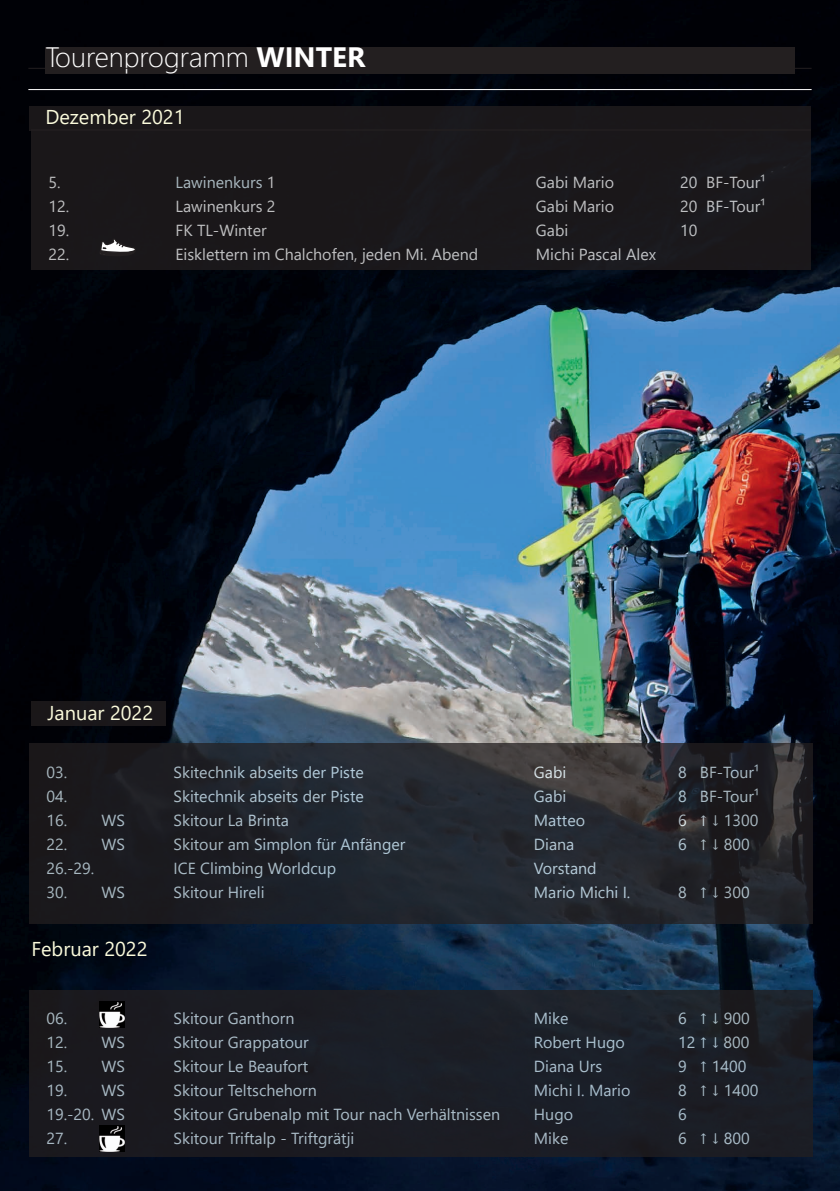
<style>
.page{position:relative;width:840px;height:1191px;background:#fff}
.page>*{position:absolute;margin:0;border:0;box-sizing:border-box;transform-origin:0 0}
.t1{font:300 28px "Segoe UI";color:#fff}
.t2{font:20px "Segoe UI";color:#fbfbdc}
.t3{font:16px "Segoe UI";color:#e1f4fc}
.t4{font:16px "Segoe UI";color:#fff}
.s1{font-weight:700}
.s2{color:#fff}
</style>
<div class="page">
<img style="left:0;top:0;width:839px;height:1191px">
<div style="left:45px;top:47px;width:749px;height:26px;background:#231f20"></div>
<hr style="left:28px;top:68px;width:783px;height:1px;background:#231f20">
<hr style="left:28px;top:89px;width:783px;height:1px;background:#fff">
<div style="left:29px;top:106px;width:781px;height:24px;background:#1a1719"></div>
<div style="left:31px;top:129px;width:779px;height:140px;background:#1a171a"></div>
<div style="left:31px;top:701px;width:135px;height:25px;background:#1a1719"></div>
<svg style="left:29px;top:743px;width:783px;height:181px;background:#22242a"></svg>
<div style="left:29px;top:990px;width:783px;height:167px;background:#1b1d24"></div>
<img style="left:99px;top:1001px;width:25px;height:26px">
<img style="left:99px;top:1125px;width:25px;height:26px">
<svg style="left:100px;top:239px;width:35px;height:16px"></svg>
<p class="t1" style="left:45px;top:31px;width:321px">Tourenprogramm <span class="s1">WINTER</span></p>
<p class="t2" style="left:45px;top:98px;width:140px">Dezember 2021</p>
<p class="t4" style="left:48px;top:167px;width:14px">5.</p>
<p class="t3" style="left:175px;top:167px;width:101px">Lawinenkurs <span class="s2">1</span></p>
<p class="t4" style="left:535px;top:167px;width:80px">Gabi Mario</p>
<p class="t4" style="left:679px;top:167px;width:87px">20 BF-Tour1</p>
<p class="t4" style="left:48px;top:191px;width:22px">12.</p>
<p class="t4" style="left:175px;top:191px;width:101px">Lawinenkurs 2</p>
<p class="t4" style="left:535px;top:191px;width:80px">Gabi Mario</p>
<p class="t4" style="left:679px;top:191px;width:87px">20 BF-Tour1</p>
<p class="t4" style="left:48px;top:215px;width:22px">19.</p>
<p class="t4" style="left:175px;top:215px;width:93px">FK TL-Winter</p>
<p class="t4" style="left:535px;top:215px;width:34px">Gabi</p>
<p class="t4" style="left:679px;top:215px;width:19px">10</p>
<p class="t4" style="left:48px;top:239px;width:22px">22.</p>
<p class="t4" style="left:175px;top:239px;width:304px">Eisklettern im Chalchofen, jeden Mi. Abend</p>
<p class="t4" style="left:535px;top:239px;width:121px">Michi Pascal Alex</p>
<p class="t2" style="left:47px;top:694px;width:107px">Januar 2022</p>
<p class="t3" style="left:46px;top:757px;width:22px">03.</p>
<p class="t3" style="left:173px;top:757px;width:192px">Skitechnik abseits der Piste</p>
<p class="t3" style="left:533px;top:757px;width:34px">Gabi</p>
<p class="t3" style="left:677px;top:757px;width:83px">8 BF-Tour¹</p>
<p class="t3" style="left:46px;top:781px;width:22px">04.</p>
<p class="t3" style="left:173px;top:781px;width:192px">Skitechnik abseits der Piste</p>
<p class="t3" style="left:533px;top:781px;width:34px">Gabi</p>
<p class="t3" style="left:677px;top:781px;width:83px">8 BF-Tour¹</p>
<p class="t3" style="left:46px;top:805px;width:80px">16. WS</p>
<p class="t3" style="left:173px;top:805px;width:117px">Skitour La Brinta</p>
<p class="t3" style="left:533px;top:805px;width:53px">Matteo</p>
<p class="t3" style="left:677px;top:805px;width:82px">6 ↑ ↓ 1300</p>
<p class="t3" style="left:46px;top:829px;width:80px">22. WS</p>
<p class="t3" style="left:173px;top:829px;width:233px">Skitour am Simplon für Anfänger</p>
<p class="t3" style="left:533px;top:829px;width:42px">Diana</p>
<p class="t3" style="left:677px;top:829px;width:73px">6 ↑ ↓ 800</p>
<p class="t3" style="left:46px;top:853px;width:49px">26.-29.</p>
<p class="t3" style="left:173px;top:853px;width:164px">ICE Climbing Worldcup</p>
<p class="t3" style="left:533px;top:853px;width:64px">Vorstand</p>
<p class="t3" style="left:46px;top:877px;width:80px">30. WS</p>
<p class="t3" style="left:173px;top:877px;width:93px">Skitour Hireli</p>
<p class="t3" style="left:533px;top:877px;width:98px">Mario Michi I.</p>
<p class="t3" style="left:677px;top:877px;width:73px">8 ↑ ↓ 300</p>
<p class="t2" style="left:31px;top:930px;width:118px">Februar 2022</p>
<p class="t3" style="left:46px;top:1003px;width:22px">06.</p>
<p class="t3" style="left:173px;top:1003px;width:122px">Skitour Ganthorn</p>
<p class="t3" style="left:533px;top:1003px;width:36px">Mike</p>
<p class="t3" style="left:677px;top:1003px;width:73px">6 ↑ ↓ 900</p>
<p class="t3" style="left:46px;top:1027px;width:80px">12. WS</p>
<p class="t3" style="left:173px;top:1027px;width:137px">Skitour Grappatour</p>
<p class="t3" style="left:533px;top:1027px;width:92px">Robert Hugo</p>
<p class="t3" style="left:677px;top:1027px;width:73px">12 ↑ ↓ 800</p>
<p class="t3" style="left:46px;top:1051px;width:80px">15. WS</p>
<p class="t3" style="left:173px;top:1051px;width:136px">Skitour Le Beaufort</p>
<p class="t3" style="left:533px;top:1051px;width:70px">Diana Urs</p>
<p class="t3" style="left:677px;top:1051px;width:70px">9 ↑ 1400</p>
<p class="t3" style="left:46px;top:1075px;width:80px">19. WS</p>
<p class="t3" style="left:173px;top:1075px;width:145px">Skitour Teltschehorn</p>
<p class="t3" style="left:533px;top:1075px;width:98px">Michi I. Mario</p>
<p class="t3" style="left:677px;top:1075px;width:82px">8 ↑ ↓ 1400</p>
<p class="t3" style="left:46px;top:1099px;width:80px">19.-20. WS</p>
<p class="t3" style="left:173px;top:1099px;width:328px">Skitour Grubenalp mit Tour nach Verhältnissen</p>
<p class="t3" style="left:533px;top:1099px;width:41px">Hugo</p>
<p class="t3" style="left:677px;top:1099px;width:10px">6</p>
<p class="t3" style="left:46px;top:1123px;width:22px">27.</p>
<p class="t3" style="left:173px;top:1123px;width:182px">Skitour Triftalp - Triftgrätji</p>
<p class="t3" style="left:533px;top:1123px;width:36px">Mike</p>
<p class="t3" style="left:677px;top:1123px;width:73px">6 ↑ ↓ 800</p>
</div>
